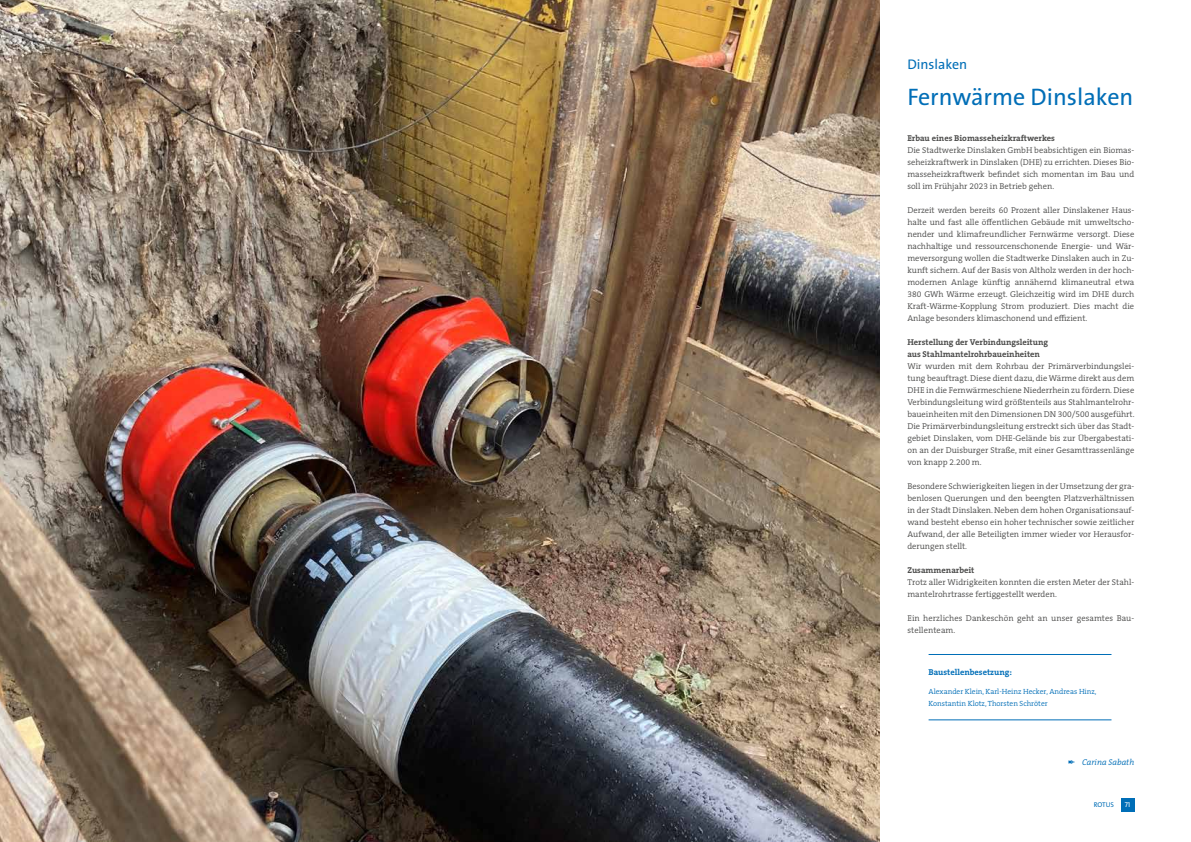
<style>
.page{position:relative;width:1191px;height:842px;background:#fff}
.page>*{position:absolute;margin:0;border:0;box-sizing:border-box;transform-origin:0 0}
.t1{font:24px "The Sans";color:#006eb7}
.t2{font:14px "The Sans";color:#006eb7}
.t3{font:300 8.5px/12px "The Serif B W4";color:#4a4a49;text-align:justify}
.t4{font:700 8.5px/12px "The Serif B W7";color:#4a4a49}
.t5{font:700 8.5px "The Serif B W7";color:#006eb7}
.t6{font:italic 300 8.5px "The Serif B W4";color:#006eb7}
.t7{font:300 7.5px/12px "The Serif B W4";color:#006eb7}
.t8{font:7px "The Sans";letter-spacing:-.01em;color:#006eb7}
.t9{font:7px "The Sans Caps";color:#fff}
</style>
<div class="page">
<div style="left:1120px;top:799px;width:14px;height:13px;background:#006eb7"></div>
<img style="left:0;top:0;width:879px;height:842px">
<hr style="left:928px;top:654px;width:183px;height:1px;background:#006eb7">
<hr style="left:928px;top:720px;width:183px;height:1px;background:#006eb7">
<h2 class="t2" style="left:907px;top:52px;width:61px">Dinslaken</h2>
<h1 class="t1" style="left:907px;top:77px;width:227px">Fernwärme Dinslaken</h1>
<p class="t4" style="left:907px;top:132px;width:149px">Erbau eines Biomasseheizkraftwerkes</p>
<p class="t3" style="left:907px;top:144px;width:228px">Die Stadtwerke Dinslaken GmbH beabsichtigen ein Biomas&shy;seheizkraftwerk in Dinslaken (DHE) zu errichten. Dieses Bio&shy;masseheizkraftwerk befindet sich momentan im Bau und soll im Frühjahr 2023 in Betrieb gehen.</p>
<p class="t3" style="left:907px;top:204px;width:228px">Derzeit werden bereits 60 Prozent aller Dinslakener Haus&shy;halte und fast alle öffentlichen Gebäude mit umweltscho&shy;nender und klimafreundlicher Fernwärme versorgt. Diese nachhaltige und ressourcenschonende Energie- und Wär&shy;meversorgung wollen die Stadtwerke Dinslaken auch in Zu&shy;kunft sichern. Auf der Basis von Altholz werden in der hoch&shy;modernen Anlage künftig annähernd klimaneutral etwa 380 GWh Wärme erzeugt. Gleichzeitig wird im DHE durch Kraft-Wärme-Kopplung Strom produziert. Dies macht die Anlage besonders klimaschonend und effizient.</p>
<p class="t4" style="left:907px;top:336px;width:142px">Herstellung der Verbindungsleitung aus Stahlmantelrohrbaueinheiten</p>
<p class="t3" style="left:907px;top:360px;width:229px">Wir wurden mit dem Rohrbau der Primärverbindungslei&shy;tung beauftragt. Diese dient dazu, die Wärme direkt aus dem DHE in die Fernwärmeschiene Niederrhein zu fördern. Diese Verbindungsleitung wird größtenteils aus Stahlmantelrohr&shy;baueinheiten mit den Dimensionen DN 300/500 ausgeführt.<br>Die Primärverbindungsleitung erstreckt sich über das Stadt&shy;gebiet Dinslaken, vom DHE-Gelände bis zur Übergabestati&shy;on an der Duisburger Straße, mit einer Gesamttrassenlänge von knapp 2.200 m.</p>
<p class="t3" style="left:907px;top:480px;width:228px">Besondere Schwierigkeiten liegen in der Umsetzung der gra&shy;benlosen Querungen und den beengten Platzverhältnissen in der Stadt Dinslaken. Neben dem hohen Organisationsauf&shy;wand besteht ebenso ein hoher technischer sowie zeitlicher Aufwand, der alle Beteiligten immer wieder vor Herausfor&shy;derungen stellt.</p>
<p class="t4" style="left:907px;top:564px;width:69px">Zusammenarbeit</p>
<p class="t3" style="left:907px;top:576px;width:228px">Trotz aller Widrigkeiten konnten die ersten Meter der Stahl&shy;mantelrohrtrasse fertiggestellt werden.</p>
<p class="t3" style="left:907px;top:612px;width:228px">Ein herzliches Dankeschön geht an unser gesamtes Bau&shy;stellenteam.</p>
<p class="t5" style="left:928px;top:667px;width:85px">Baustellenbesetzung:</p>
<p class="t7" style="left:928px;top:685px;width:169px">Alexander Klein, Karl-Heinz Hecker, Andreas Hinz,<br>Konstantin Klotz, Thorsten Schröter</p>
<p class="t6" style="left:1067px;top:756px;width:68px">✒ Carina Sabath</p>
<p class="t8" style="left:1093px;top:799px;width:22px">ROTUS</p>
<p class="t9" style="left:1124px;top:799px;width:7px">71</p>
</div>
